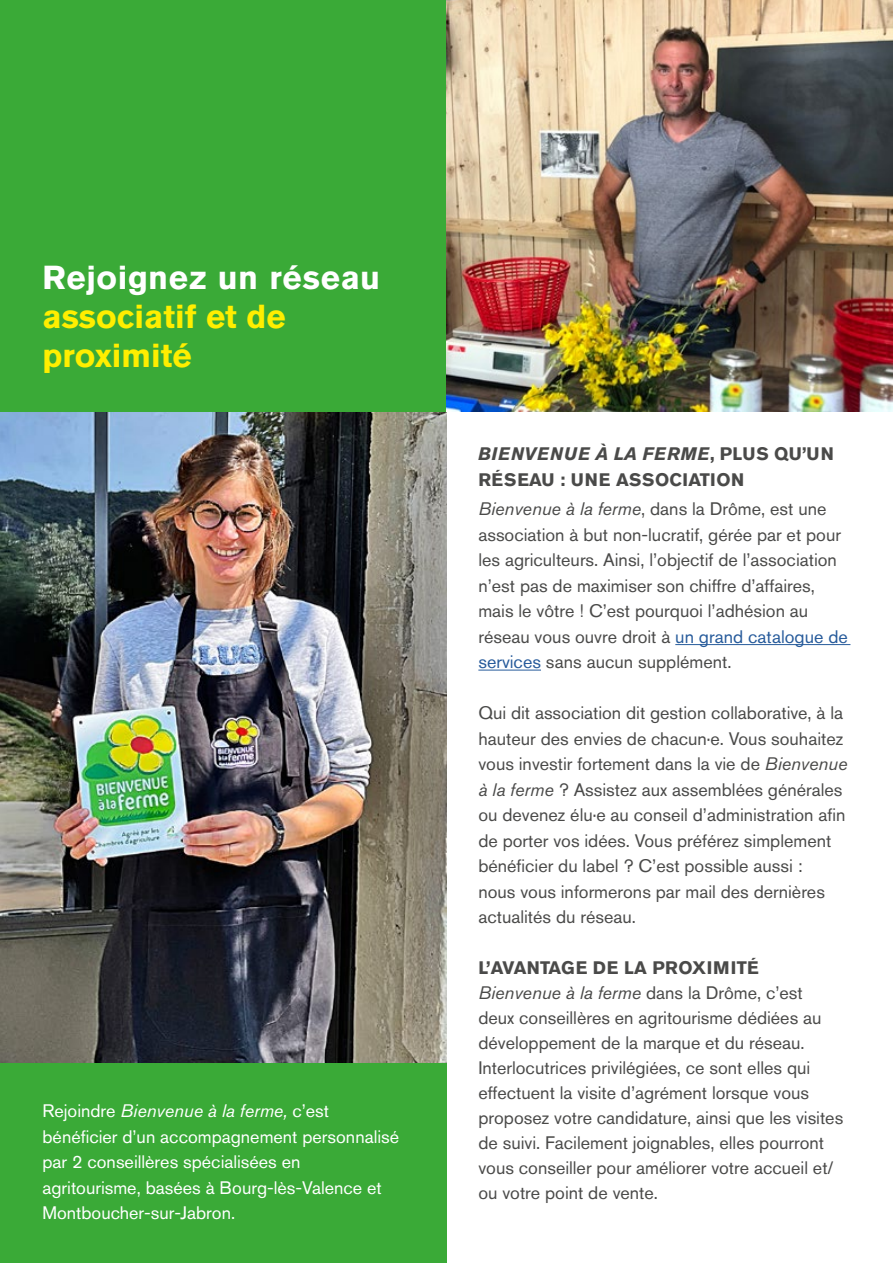
<style>
.page{position:relative;width:893px;height:1263px;background:#fff}
.page>*{position:absolute;margin:0;border:0;box-sizing:border-box;transform-origin:0 0}
.t1{font:700 33px/39px "Akzidenz Grotesk Std";color:#fe0}
.t2{font:700 33px "Akzidenz Grotesk Std";letter-spacing:.02em;color:#fff}
.t3{font:18px/25.5px "Akzidenz Grotesk Std";color:#4a4a49}
.t4{font:18px/25.5px "Akzidenz Grotesk Std";color:#fff}
.t5{font:700 18px/25.5px "Akzidenz Grotesk Std";letter-spacing:.015em;color:#4a4a49}
.s1{font-style:italic}
.s2{color:#275b9b}
.s3{font-weight:700}
</style>
<div class="page">
<img style="left:0;top:412px;width:446px;height:651px">
<hr style="left:675px;top:644px;width:175px;height:1px;background:#275b9b">
<hr style="left:478px;top:670px;width:63px;height:1px;background:#275b9b">
<div style="left:0;top:1063px;width:446px;height:200px;background:#3aaa37"></div>
<div style="left:0;top:0;width:446px;height:412px;background:#3aaa37"></div>
<img style="left:446px;top:0;width:446px;height:412px">
<hr style="left:892px;top:0;width:1px;height:412px;background:#3aaa37">
<h1 class="t2" style="left:43px;top:258px;width:339px">Rejoignez un réseau</h1>
<h1 class="t1" style="left:43px;top:297px;width:245px">associatif et de proximité</h1>
<p class="t4" style="left:43px;top:1098px;width:358px">Rejoindre <span class="s1">Bienvenue à la ferme,</span> c’est bénéficier d’un accompagnement personnalisé par 2 conseillères spécialisées en agritourisme, basées à Bourg-lès-Valence et Montboucher-sur-Jabron.</p>
<p class="t5" style="left:478px;top:441px;width:357px"><span class="s1">BIENVENUE À LA FERME</span>, PLUS QU’UN<br>RÉSEAU : UNE ASSOCIATION</p>
<p class="t3" style="left:478px;top:496px;width:371px"><span class="s1">Bienvenue à la ferme</span>, dans la Drôme, est une association à but non-lucratif, gérée par et pour les agriculteurs. Ainsi, l’objectif de l’association n’est pas de maximiser son chiffre d’affaires, mais le vôtre ! C’est pourquoi l’adhésion au réseau vous ouvre droit à <span class="s2">un grand catalogue de services</span> sans aucun supplément.</p>
<p class="t3" style="left:478px;top:700px;width:371px">Qui dit association dit gestion collaborative, à la hauteur des envies de chacun·e. Vous souhaitez vous investir fortement dans la vie de <span class="s1">Bienvenue à la ferme</span> ? Assistez aux assemblées générales ou devenez élu·e au conseil d’administration afin de porter vos idées. Vous préférez simplement bénéficier du label ? C’est possible aussi :<br>nous vous informerons par mail des dernières actualités du réseau.</p>
<p class="t3" style="left:478px;top:954px;width:366px;line-height:25px"><span class="s3">L’AVANTAGE DE LA PROXIMITÉ </span><span class="s1">Bienvenue à la ferme</span> dans la Drôme, c’est deux conseillères en agritourisme dédiées au développement de la marque et du réseau.<br>Interlocutrices privilégiées, ce sont elles qui effectuent la visite d’agrément lorsque vous proposez votre candidature, ainsi que les visites de suivi. Facilement joignables, elles pourront vous conseiller pour améliorer votre accueil et/ ou votre point de vente.</p>
</div>
